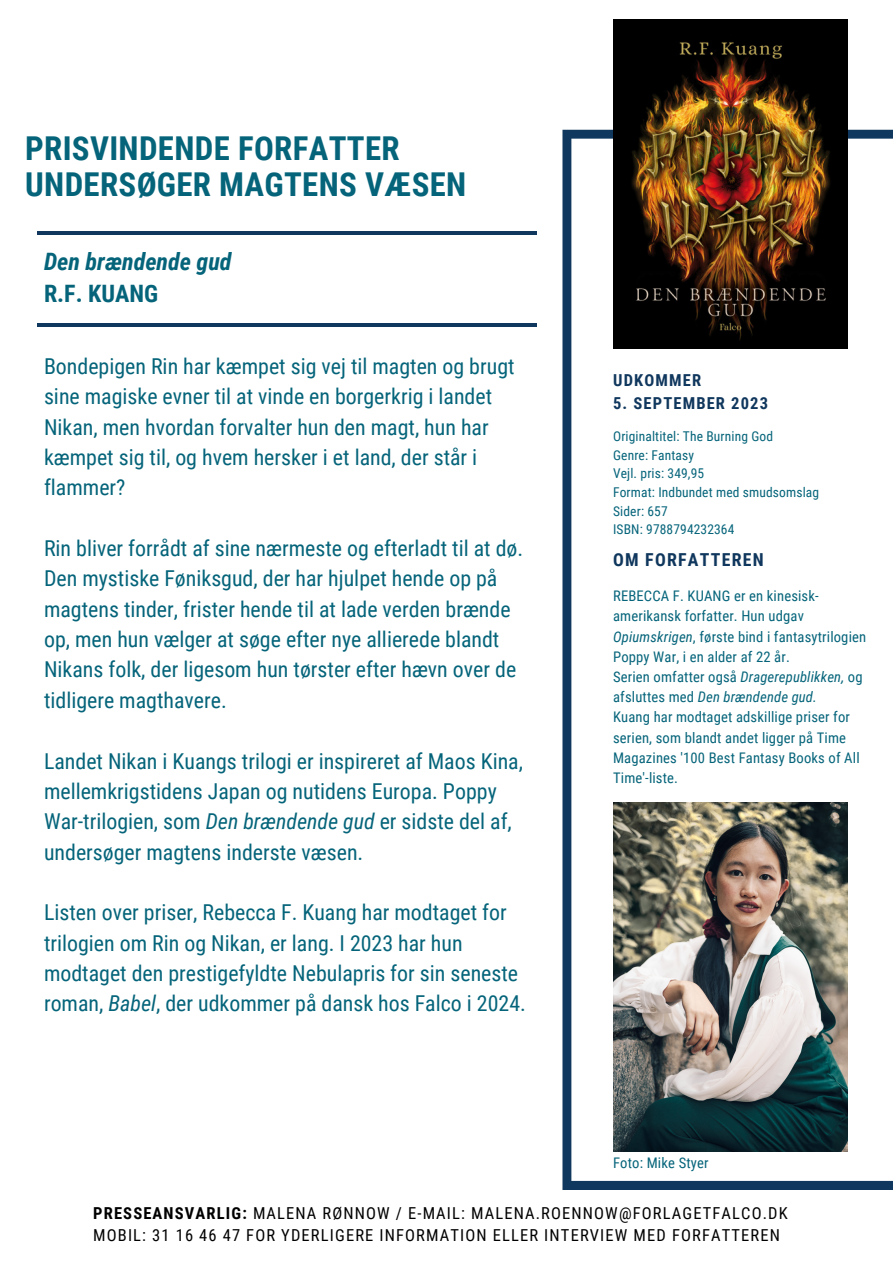
<style>
.page{position:relative;width:893px;height:1264px;background:#fff}
.page>*{position:absolute;margin:0;border:0;box-sizing:border-box;transform-origin:0 0}
.t1{font:700 32.85px "Roboto Condensed";letter-spacing:.01em;color:#05647a}
.t2{font:italic 700 24px "Roboto Condensed";color:#05647a}
.t3{font:700 24px "Roboto Condensed";color:#05647a}
.t4{font:21.9px/30.3px "Roboto Condensed";color:#05647a}
.t5{font:700 17.85px "Roboto Condensed";letter-spacing:.07em;color:#10375d}
.t6{font:16.5px/22.5px "Roboto Condensed";letter-spacing:.07em;color:#000}
.t7{font:700 16.5px "Roboto Condensed";letter-spacing:.07em;color:#10375d}
.t8{font:14.55px/20.2px "Roboto Condensed";letter-spacing:.01em;color:#05647a}
.t9{font:italic 14.55px/20.2px "Roboto Condensed";letter-spacing:.01em;color:#05647a}
.t10{font:13.5px "Roboto Condensed";letter-spacing:.01em;color:#05647a}
.s1{font-style:italic}
.s2{font-style:normal}
.s3{font-weight:700}
</style>
<div class="page">
<svg style="left:562px;top:130px;width:330px;height:1059px"></svg>
<hr style="left:38px;top:323px;width:499px;height:3px;background:#10375d">
<hr style="left:38px;top:231px;width:499px;height:3px;background:#10375d">
<img style="left:613px;top:802px;width:234px;height:349px">
<img style="left:613px;top:19px;width:234px;height:329px">
<p class="t1" style="left:25px;top:129px;width:376px">PRISVINDENDE FORFATTER</p>
<p class="t1" style="left:25px;top:165px;width:442px">UNDERSØGER MAGTENS VÆSEN</p>
<p class="t2" style="left:44px;top:247px;width:189px">Den brændende gud</p>
<p class="t3" style="left:44px;top:280px;width:116px">R.F. KUANG</p>
<p class="t4" style="left:44px;top:351px;width:472px">Bondepigen Rin har kæmpet sig vej til magten og brugt sine magiske evner til at vinde en borgerkrig i landet Nikan, men hvordan forvalter hun den magt, hun har kæmpet sig til, og hvem hersker i et land, der står i flammer?</p>
<p class="t4" style="left:44px;top:533px;width:480px">Rin bliver forrådt af sine nærmeste og efterladt til at dø.<br>Den mystiske Føniksgud, der har hjulpet hende op på magtens tinder, frister hende til at lade verden brænde op, men hun vælger at søge efter nye allierede blandt Nikans folk, der ligesom hun tørster efter hævn over de tidligere magthavere.</p>
<p class="t4" style="left:44px;top:746px;width:480px">Landet Nikan i Kuangs trilogi er inspireret af Maos Kina, mellemkrigstidens Japan og nutidens Europa. Poppy War-trilogien, som <span class="s1">Den brændende gud</span> er sidste del af, undersøger magtens inderste væsen.</p>
<p class="t4" style="left:44px;top:897px;width:483px">Listen over priser, Rebecca F. Kuang har modtaget for trilogien om Rin og Nikan, er lang. I 2023 har hun modtaget den prestigefyldte Nebulapris for sin seneste roman, <span class="s1">Babel</span>, der udkommer på dansk hos Falco i 2024.</p>
<p class="t7" style="left:613px;top:370px;width:90px">UDKOMMER</p>
<p class="t7" style="left:613px;top:393px;width:156px">5. SEPTEMBER 2023</p>
<p class="t10" style="left:613px;top:428px;width:161px">Originaltitel: The Burning God</p>
<p class="t10" style="left:613px;top:447px;width:82px">Genre: Fantasy</p>
<p class="t10" style="left:613px;top:466px;width:93px">Vejl. pris: 349,95</p>
<p class="t10" style="left:613px;top:484px;width:207px">Format: Indbundet med smudsomslag</p>
<p class="t10" style="left:613px;top:503px;width:56px">Sider: 657</p>
<p class="t10" style="left:613px;top:521px;width:123px">ISBN: 9788794232364</p>
<p class="t5" style="left:613px;top:549px;width:152px">OM FORFATTEREN</p>
<p class="t8" style="left:613px;top:586px;width:254px">REBECCA F. KUANG er en kinesisk&shy;amerikansk forfatter. Hun udgav <span class="s1">Opiumskrigen</span>, første bind i fantasytrilogien Poppy War, i en alder af 22 år.</p>
<p class="t9" style="left:613px;top:667px;width:251px"><span class="s2">Serien omfatter også</span> Dragerepublikken, <span class="s2">og afsluttes med</span> Den brændende gud.</p>
<p class="t8" style="left:613px;top:707px;width:248px">Kuang har modtaget adskillige priser for serien, som blandt andet ligger på Time Magazines '100 Best Fantasy Books of All Time'-liste.</p>
<p class="t8" style="left:613px;top:1152px;width:97px">Foto: Mike Styer</p>
<p class="t6" style="left:93px;top:1201px;width:696px"><span class="s3">PRESSEANSVARLIG:</span> MALENA RØNNOW / E-MAIL: MALENA.ROENNOW@FORLAGETFALCO.DK<br>MOBIL: 31 16 46 47 FOR YDERLIGERE INFORMATION ELLER INTERVIEW MED FORFATTEREN</p>
</div>
